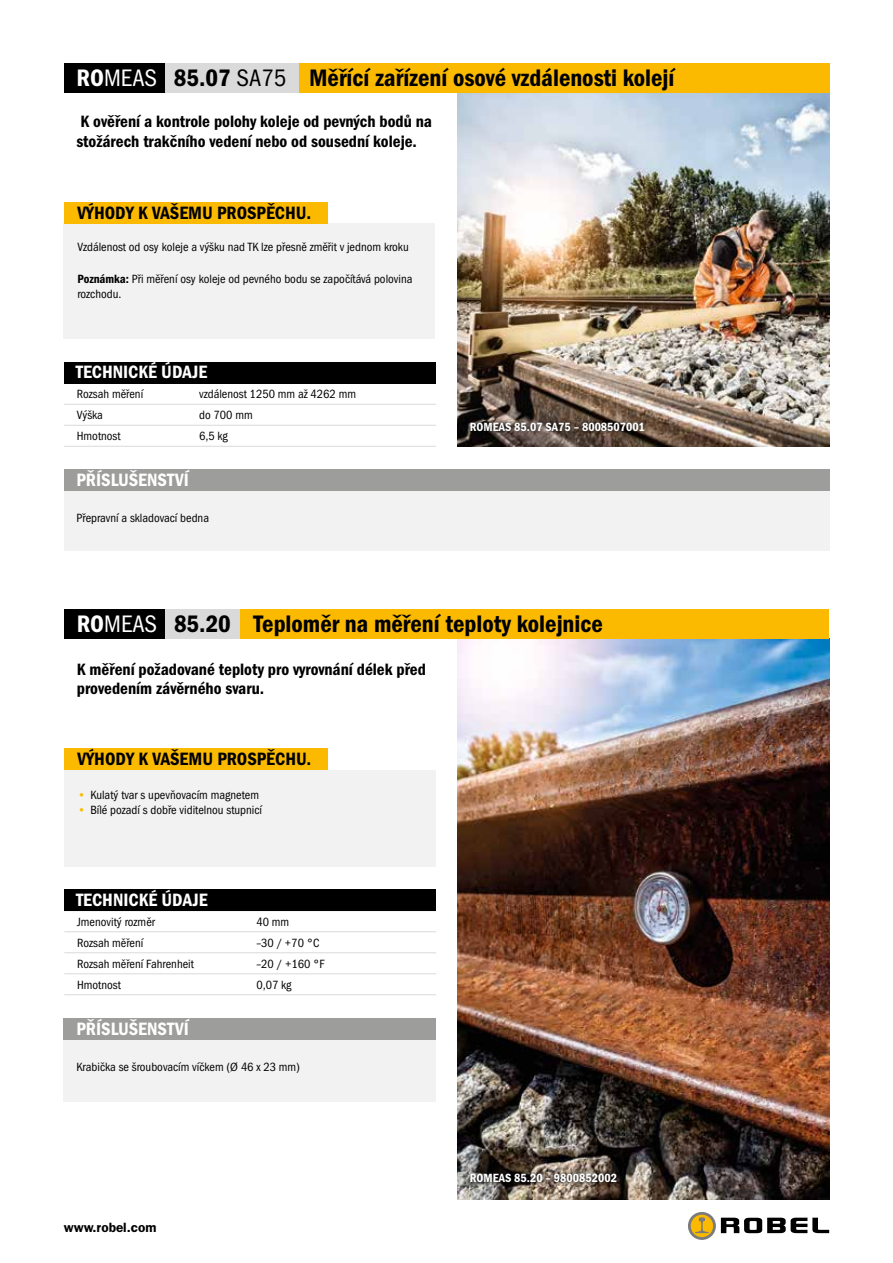
<style>
.page{position:relative;width:893px;height:1263px;background:#fff}
.page>*{position:absolute;margin:0;border:0;box-sizing:border-box;transform-origin:0 0}
.t1{font:24px "Franklin Gothic Demi Cond E";color:#000}
.t2{font:18px "Franklin Gothic Demi Cond E";color:#fff}
.t3{font:18px "Franklin Gothic Demi Cond E";color:#000}
.t4{font:16.5px/19.5px "Franklin Gothic Demi Cond E";color:#000}
.t5{font:600 13.5px "Franklin Gothic";color:#000}
.t6{font:12px/15.8px "Franklin Gothic Book Cond E";color:#000}
.t7{font:12px "Franklin Gothic Demi Cond E";color:#fff}
.s1{color:#fff}
.s2{font-family:"Franklin Gothic Book Cond E";color:#fff}
.s3{font-family:"Franklin Gothic Book Cond E"}
.s4{font-family:"Franklin Gothic Demi Cond E"}
.s5{color:#fbba00}
.s6{font-family:"Franklin Gothic"}
</style>
<div class="page">
<div style="left:64px;top:224px;width:371px;height:115px;background:#f2f2f2"></div>
<div style="left:64px;top:202px;width:263px;height:22px;background:#fbba00"></div>
<img style="left:457px;top:93px;width:372px;height:353px">
<div style="left:64px;top:483px;width:765px;height:68px;background:#f2f2f2"></div>
<div style="left:64px;top:469px;width:765px;height:21px;background:#9d9d9c"></div>
<div style="left:221px;top:64px;width:608px;height:29px;background:#fbba00"></div>
<div style="left:64px;top:64px;width:157px;height:29px;background:#000"></div>
<div style="left:165px;top:64px;width:134px;height:29px;background:#dadada"></div>
<hr style="left:64px;top:383px;width:372px;height:1px;background:#dadada">
<hr style="left:64px;top:404px;width:372px;height:1px;background:#dadada">
<hr style="left:64px;top:425px;width:372px;height:1px;background:#dadada">
<hr style="left:64px;top:446px;width:372px;height:1px;background:#dadada">
<div style="left:64px;top:362px;width:371px;height:21px;background:#000"></div>
<img style="left:457px;top:638px;width:372px;height:561px">
<div style="left:64px;top:1038px;width:372px;height:63px;background:#f2f2f2"></div>
<div style="left:64px;top:1018px;width:372px;height:21px;background:#9d9d9c"></div>
<div style="left:220px;top:609px;width:609px;height:29px;background:#fbba00"></div>
<div style="left:64px;top:609px;width:105px;height:29px;background:#000"></div>
<div style="left:64px;top:770px;width:371px;height:96px;background:#f2f2f2"></div>
<div style="left:64px;top:749px;width:264px;height:21px;background:#fbba00"></div>
<hr style="left:64px;top:910px;width:372px;height:1px;background:#dadada">
<hr style="left:64px;top:931px;width:372px;height:1px;background:#dadada">
<hr style="left:64px;top:952px;width:372px;height:1px;background:#dadada">
<hr style="left:64px;top:973px;width:372px;height:1px;background:#dadada">
<hr style="left:64px;top:994px;width:372px;height:1px;background:#dadada">
<div style="left:64px;top:890px;width:371px;height:21px;background:#000"></div>
<div style="left:165px;top:609px;width:75px;height:29px;background:#dadada"></div>
<svg style="left:466px;top:418px;width:183px;height:17px;background:#483b33"></svg>
<svg style="left:466px;top:1169px;width:155px;height:17px;background:#4b443d"></svg>
<svg style="left:688px;top:1212px;width:28px;height:28px"></svg>
<svg style="left:721px;top:1218px;width:108px;height:15px"></svg>
<svg style="left:691px;top:1215px;width:22px;height:22px"></svg>
<svg style="left:695px;top:1217px;width:14px;height:16px"></svg>
<h1 class="t1" style="left:77px;top:64px;width:599px"><span class="s1">RO</span><span class="s2">MEAS</span> 85.07 <span class="s3">SA75</span> Měřící zařízení osové vzdálenosti kolejí</h1>
<h3 class="t4" style="left:77px;top:112px;width:357px">K ověření a kontrole polohy koleje od pevných bodů na stožárech trakčního vedení nebo od sousední koleje.</h3>
<h2 class="t3" style="left:77px;top:202px;width:235px">VÝHODY K VAŠEMU PROSPĚCHU.</h2>
<p class="t6" style="left:77px;top:239px;width:333px">Vzdálenost od osy koleje a výšku nad TK lze přesně změřit v jednom kroku</p>
<p class="t6" style="left:77px;top:271px;width:337px"><span class="s4">Poznámka:</span> Při měření osy koleje od pevného bodu se započítává polovina rozchodu.</p>
<h2 class="t2" style="left:76px;top:362px;width:133px">TECHNICKÉ ÚDAJE</h2>
<p class="t6" style="left:77px;top:386px;width:68px">Rozsah měření</p>
<p class="t6" style="left:199px;top:386px;width:158px">vzdálenost 1250 mm až 4262 mm</p>
<p class="t6" style="left:77px;top:407px;width:28px">Výška</p>
<p class="t6" style="left:199px;top:407px;width:55px">do 700 mm</p>
<p class="t6" style="left:77px;top:428px;width:45px">Hmotnost</p>
<p class="t6" style="left:199px;top:428px;width:30px">6,5 kg</p>
<h2 class="t2" style="left:77px;top:469px;width:114px">PŘÍSLUŠENSTVÍ</h2>
<p class="t6" style="left:77px;top:510px;width:134px">Přepravní a skladovací bedna</p>
<p class="t7" style="left:470px;top:420px;width:177px">ROMEAS 85.07 SA75 – 8008507001</p>
<h1 class="t1" style="left:77px;top:609px;width:528px"><span class="s1">RO</span><span class="s2">MEAS</span> 85.20 Teploměr na měření teploty kolejnice</h1>
<h3 class="t4" style="left:77px;top:659px;width:351px">K měření požadované teploty pro vyrovnání délek před provedením závěrného svaru.</h3>
<h2 class="t3" style="left:78px;top:748px;width:235px">VÝHODY K VAŠEMU PROSPĚCHU.</h2>
<p class="t6" style="left:78px;top:787px;width:183px"><span class="s5">•</span> Kulatý tvar s upevňovacím magnetem</p>
<p class="t6" style="left:78px;top:802px;width:186px"><span class="s5">•</span> Bílé pozadí s dobře viditelnou stupnicí</p>
<h2 class="t2" style="left:76px;top:889px;width:133px">TECHNICKÉ ÚDAJE</h2>
<p class="t6" style="left:77px;top:914px;width:79px">Jmenovitý rozměr</p>
<p class="t6" style="left:256px;top:914px;width:34px">40 mm</p>
<p class="t6" style="left:77px;top:935px;width:68px">Rozsah měření</p>
<p class="t6" style="left:256px;top:935px;width:65px">–30 / +70 °C</p>
<p class="t6" style="left:77px;top:956px;width:118px">Rozsah měření Fahrenheit</p>
<p class="t6" style="left:256px;top:956px;width:70px">–20 / +160 °F</p>
<p class="t6" style="left:77px;top:977px;width:45px">Hmotnost</p>
<p class="t6" style="left:256px;top:977px;width:37px">0,07 kg</p>
<h2 class="t2" style="left:77px;top:1018px;width:114px">PŘÍSLUŠENSTVÍ</h2>
<p class="t6" style="left:77px;top:1059px;width:225px">Krabička se šroubovacím víčkem (<span class="s6">Ø</span> 46 x 23 mm)</p>
<p class="t5" style="left:64px;top:1219px;width:94px">www.robel.com</p>
<p class="t7" style="left:470px;top:1171px;width:149px">ROMEAS 85.20 – 9800852002</p>
</div>
